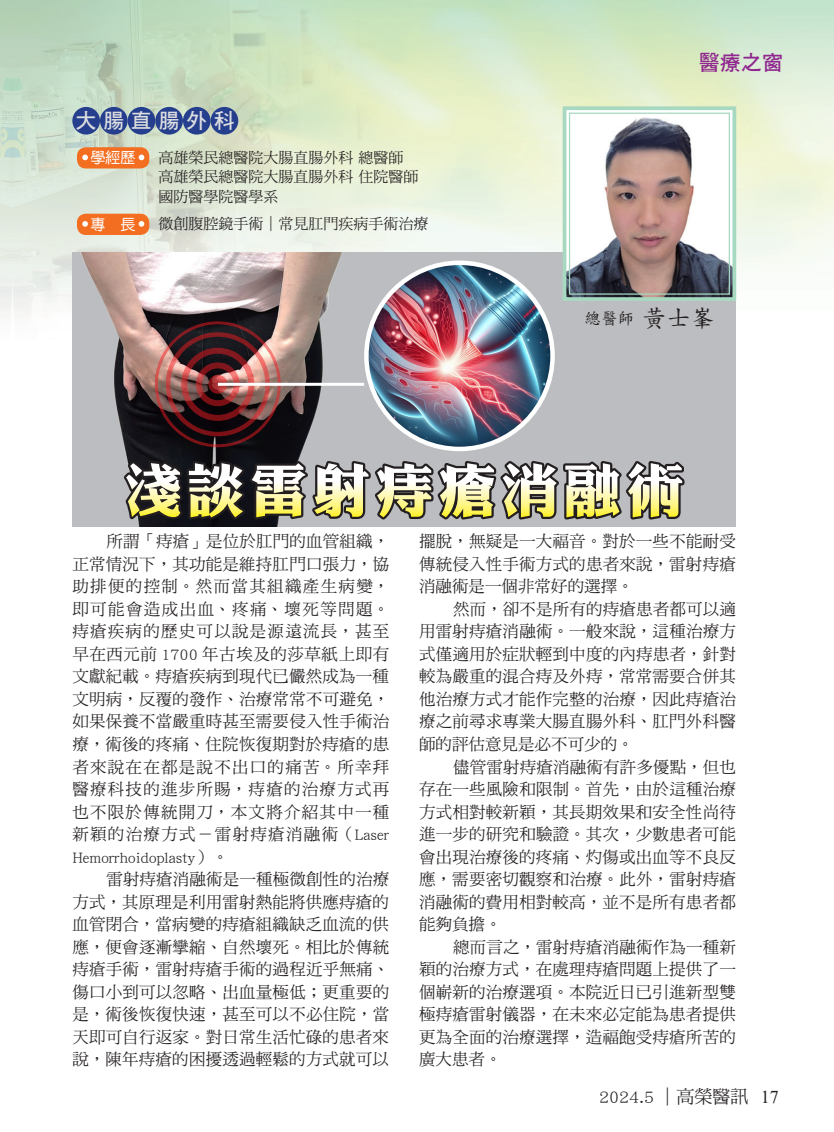
<style>
.page{position:relative;width:834px;height:1132px;background:#fff}
.page>*{position:absolute;margin:0;border:0;box-sizing:border-box;transform-origin:0 0}
.t1{font:57px "DF Li King Hei XB WIN BF";letter-spacing:.1em;color:#fff}
.t2{font:21px "DF Hei Std W7";letter-spacing:.315em;color:#dcdddf}
.t3{font:21px "DF Hei Std W7";color:#90268f}
.t4{font:18px "DF Ming Std W5";color:#231f20}
.t5{font:16.5px/22.5px "DF Ming Std W5";letter-spacing:.01em;color:#231f20;text-align:justify}
.t6{font:16.5px "DF Kai Shu Md HK BF";color:#231f20}
.t7{font:15px "DF Ming Std W5";color:#231f20}
.t8{font:15px "DF Yuan Md HK BF";color:#fff}
.s1{font-size:24px}
.s2{font-family:"DF Kai Shu SB Estd BF";font-size:24px}
.s3{font-family:"Times New Roman"}
</style>
<div class="page">
<img style="left:0;top:0;width:833px;height:340px">
<div style="left:72px;top:252px;width:663px;height:274px;background:#bcbdc0"></div>
<div style="left:77px;top:147px;width:72px;height:21px;background:#f36e21;border-radius:9px"></div>
<svg style="left:82px;top:154px;width:6px;height:6px"></svg>
<svg style="left:139px;top:154px;width:5px;height:6px"></svg>
<div style="left:77px;top:214px;width:72px;height:21px;background:#f36e21;border-radius:9px"></div>
<svg style="left:82px;top:221px;width:6px;height:6px"></svg>
<svg style="left:139px;top:221px;width:5px;height:6px"></svg>
<svg style="left:560px;top:104px;width:178px;height:199px"></svg>
<div style="left:568px;top:113px;width:161px;height:181px;border:1px solid #a7d8c0"></div>
<div style="left:72px;top:107px;width:28px;height:27px;background:#253f8e;border-radius:50%"></div>
<div style="left:100px;top:107px;width:28px;height:27px;background:#253f8e;border-radius:50%"></div>
<div style="left:128px;top:107px;width:27px;height:27px;background:#253f8e;border-radius:50%"></div>
<div style="left:155px;top:107px;width:28px;height:27px;background:#253f8e;border-radius:50%"></div>
<div style="left:183px;top:107px;width:27px;height:27px;background:#253f8e;border-radius:50%"></div>
<div style="left:210px;top:107px;width:28px;height:27px;background:#253f8e;border-radius:50%"></div>
<img style="left:80px;top:252px;width:269px;height:204px">
<svg style="left:112px;top:456px;width:576px;height:71px"></svg>
<img style="left:366px;top:263px;width:186px;height:186px;border-radius:93px">
<div style="left:364px;top:260px;width:190px;height:191px;border:4px solid #fff;border-radius:50%"></div>
<div style="left:155px;top:321px;width:126px;height:126px;border:3px solid #ee1d23;border-radius:50%"></div>
<div style="left:166px;top:332px;width:104px;height:104px;border:4px solid #ee1d23;border-radius:50%"></div>
<div style="left:181px;top:347px;width:73px;height:74px;border:6px solid #ee1d23;border-radius:50%"></div>
<div style="left:196px;top:362px;width:44px;height:44px;border:6px solid #ee1d23;border-radius:50%"></div>
<svg style="left:208px;top:375px;width:19px;height:18px"></svg>
<hr style="left:218px;top:382px;width:146px;height:3px;background:#fff">
<p class="t2" style="left:76px;top:109px;width:161px">大腸直腸外科</p>
<p class="t8" style="left:90px;top:150px;width:47px">學經歷</p>
<p class="t7" style="left:158px;top:149px;width:246px">高雄榮民總醫院大腸直腸外科 總醫師</p>
<p class="t7" style="left:158px;top:168px;width:261px">高雄榮民總醫院大腸直腸外科 住院醫師</p>
<p class="t7" style="left:158px;top:188px;width:121px">國防醫學院醫學系</p>
<p class="t8" style="left:90px;top:217px;width:47px">專 長</p>
<p class="t7" style="left:158px;top:215px;width:272px">微創腹腔鏡手術∣常見肛門疾病手術治療</p>
<p class="t3" style="left:698px;top:51px;width:85px">醫療之窗</p>
<p class="t6" style="left:584px;top:309px;width:131px">總醫師 <span class="s1">黃士</span><span class="s2">峯</span></p>
<p class="t1" style="left:125px;top:461px;width:560px">淺談雷射痔瘡消融術</p>
<p class="t5" style="left:72px;top:529px;width:318px;text-indent:34px">所謂「痔瘡」是位於肛門的血管組織，正常情況下，其功能是維持肛門口張力，協助排便的控制。然而當其組織產生病變，即可能會造成出血、疼痛、壞死等問題。痔瘡疾病的歷史可以說是源遠流長，甚至早在西元前 1700 年古埃及的莎草紙上即有文獻紀載。痔瘡疾病到現代已儼然成為一種文明病，反覆的發作、治療常常不可避免，如果保養不當嚴重時甚至需要侵入性手術治療，術後的疼痛、住院恢復期對於痔瘡的患者來說在在都是說不出口的痛苦。所幸拜醫療科技的進步所賜，痔瘡的治療方式再也不限於傳統開刀，本文將介紹其中一種新穎的治療方式－雷射痔瘡消融術（Laser Hemorrhoidoplasty）。</p>
<p class="t5" style="left:72px;top:867px;width:318px;text-indent:34px">雷射痔瘡消融術是一種極微創性的治療方式，其原理是利用雷射熱能將供應痔瘡的血管閉合，當病變的痔瘡組織缺乏血流的供應，便會逐漸攣縮、自然壞死。相比於傳統痔瘡手術，雷射痔瘡手術的過程近乎無痛、傷口小到可以忽略、出血量極低；更重要的是，術後恢復快速，甚至可以不必住院，當天即可自行返家。對日常生活忙碌的患者來說，陳年痔瘡的困擾透過輕鬆的方式就可以</p>
<p class="t5" style="left:419px;top:529px;width:318px">擺脫，無疑是一大福音。對於一些不能耐受傳統侵入性手術方式的患者來說，雷射痔瘡消融術是一個非常好的選擇。</p>
<p class="t5" style="left:419px;top:597px;width:318px;text-indent:34px">然而，卻不是所有的痔瘡患者都可以適用雷射痔瘡消融術。一般來說，這種治療方式僅適用於症狀輕到中度的內痔患者，針對較為嚴重的混合痔及外痔，常常需要合併其他治療方式才能作完整的治療，因此痔瘡治療之前尋求專業大腸直腸外科、肛門外科醫師的評估意見是必不可少的。</p>
<p class="t5" style="left:419px;top:754px;width:318px;text-indent:34px">儘管雷射痔瘡消融術有許多優點，但也存在一些風險和限制。首先，由於這種治療方式相對較新穎，其長期效果和安全性尚待進一步的研究和驗證。其次，少數患者可能會出現治療後的疼痛、灼傷或出血等不良反應，需要密切觀察和治療。此外，雷射痔瘡消融術的費用相對較高，並不是所有患者都能夠負擔。</p>
<p class="t5" style="left:419px;top:934px;width:318px;text-indent:34px">總而言之，雷射痔瘡消融術作為一種新穎的治療方式，在處理痔瘡問題上提供了一個嶄新的治療選項。本院近日已引進新型雙極痔瘡雷射儀器，在未來必定能為患者提供更為全面的治療選擇，造福飽受痔瘡所苦的廣大患者。</p>
<p class="t4" style="left:599px;top:1086px;width:181px">2024.5 ∣高榮醫訊 <span class="s3">17</span></p>
</div>
